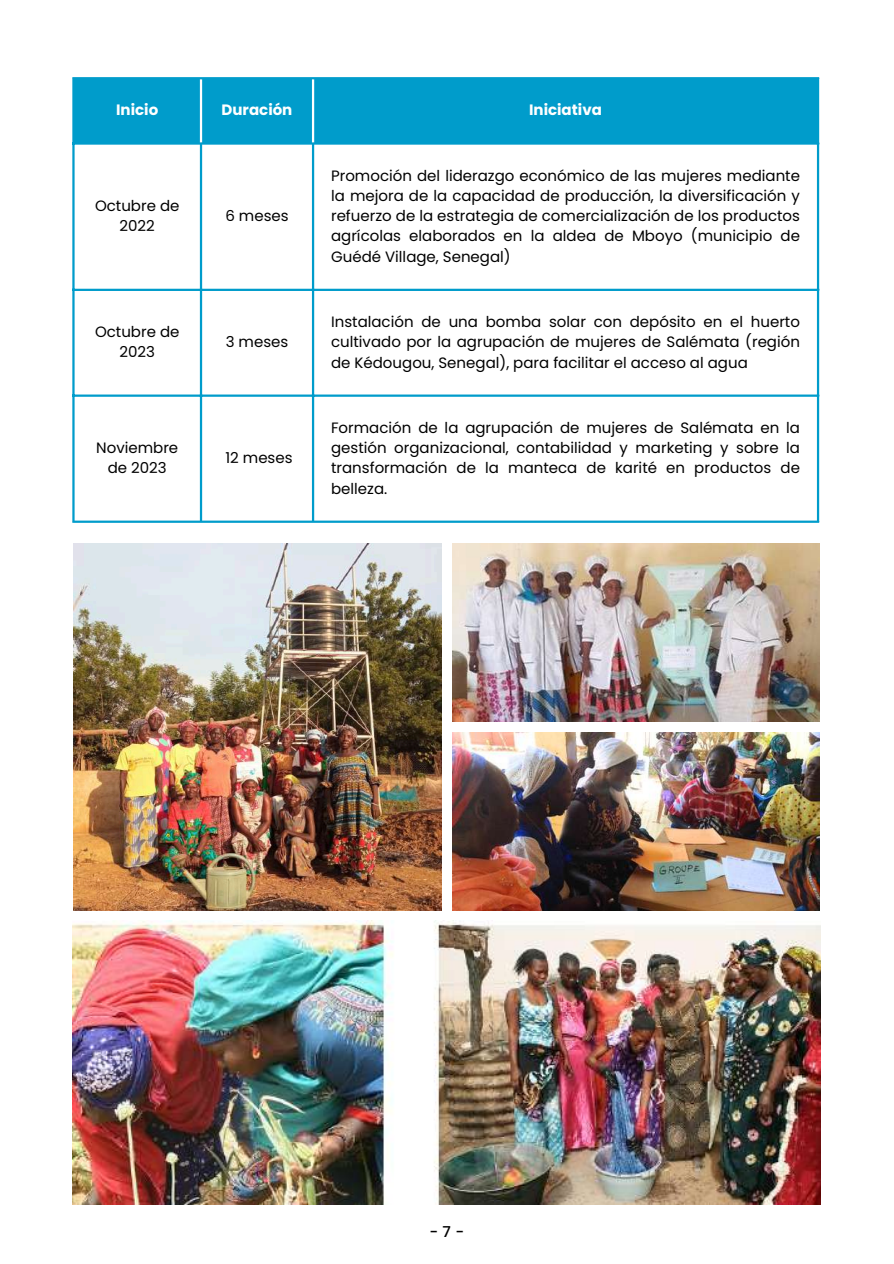
<style>
.page{position:relative;width:894px;height:1264px;background:#fff}
.page>*{position:absolute;margin:0;border:0;box-sizing:border-box;transform-origin:0 0}
.t1{font:15px/20.2px "Poppins";color:#000;text-align:center}
.t2{font:700 15px "Poppins";color:#fff}
.t3{font:500 15px "Poppins";color:#000}
</style>
<div class="page">
<img style="left:73px;top:543px;width:368px;height:367px">
<img style="left:452px;top:543px;width:367px;height:178px">
<img style="left:452px;top:732px;width:367px;height:178px">
<div style="left:75px;top:79px;width:741px;height:63px;background:#009ccb"></div>
<hr style="left:72px;top:79px;width:3px;height:441px;background:#009ccb">
<hr style="left:200px;top:145px;width:2px;height:375px;background:#009ccb">
<hr style="left:312px;top:145px;width:2px;height:375px;background:#009ccb">
<hr style="left:816px;top:79px;width:3px;height:441px;background:#009ccb">
<hr style="left:72px;top:77px;width:747px;height:2px;background:#009ccb">
<hr style="left:72px;top:142px;width:747px;height:3px;background:#009ccb">
<hr style="left:72px;top:289px;width:747px;height:2px;background:#009ccb">
<hr style="left:72px;top:394px;width:747px;height:3px;background:#009ccb">
<hr style="left:72px;top:520px;width:747px;height:3px;background:#009ccb">
<hr style="left:200px;top:79px;width:2px;height:63px;background:#fff">
<hr style="left:312px;top:79px;width:2px;height:63px;background:#fff">
<img style="left:73px;top:920px;width:747px;height:284px">
<p class="t2" style="left:116px;top:100px;width:43px">Inicio</p>
<p class="t2" style="left:221px;top:100px;width:72px">Duración</p>
<p class="t2" style="left:529px;top:100px;width:74px">Iniciativa</p>
<p class="t1" style="left:95px;top:196px;width:86px">Octubre de<br>2022</p>
<p class="t1" style="left:225px;top:206px;width:65px">6 meses</p>
<p class="t1" style="left:95px;top:322px;width:86px">Octubre de<br>2023</p>
<p class="t1" style="left:226px;top:332px;width:64px">3 meses</p>
<p class="t1" style="left:96px;top:437px;width:84px">Noviembre de 2023</p>
<p class="t1" style="left:225px;top:448px;width:69px">12 meses</p>
<p class="t1" style="left:331px;top:165px;width:470px;text-align:justify">Promoción del liderazgo económico de las mujeres mediante la mejora de la capacidad de producción, la diversificación y refuerzo de la estrategia de comercialización de los productos agrícolas elaborados en la aldea de Mboyo (municipio de Guédé Village, Senegal)</p>
<p class="t1" style="left:331px;top:311px;width:470px;text-align:justify">Instalación de una bomba solar con depósito en el huerto cultivado por la agrupación de mujeres de Salémata (región de Kédougou, Senegal), para facilitar el acceso al agua</p>
<p class="t1" style="left:331px;top:417px;width:470px;text-align:justify">Formación de la agrupación de mujeres de Salémata en la gestión organizacional, contabilidad y marketing y sobre la transformación de la manteca de karité en productos de belleza.</p>
<p class="t3" style="left:429px;top:1222px;width:36px">-7-</p>
</div>
